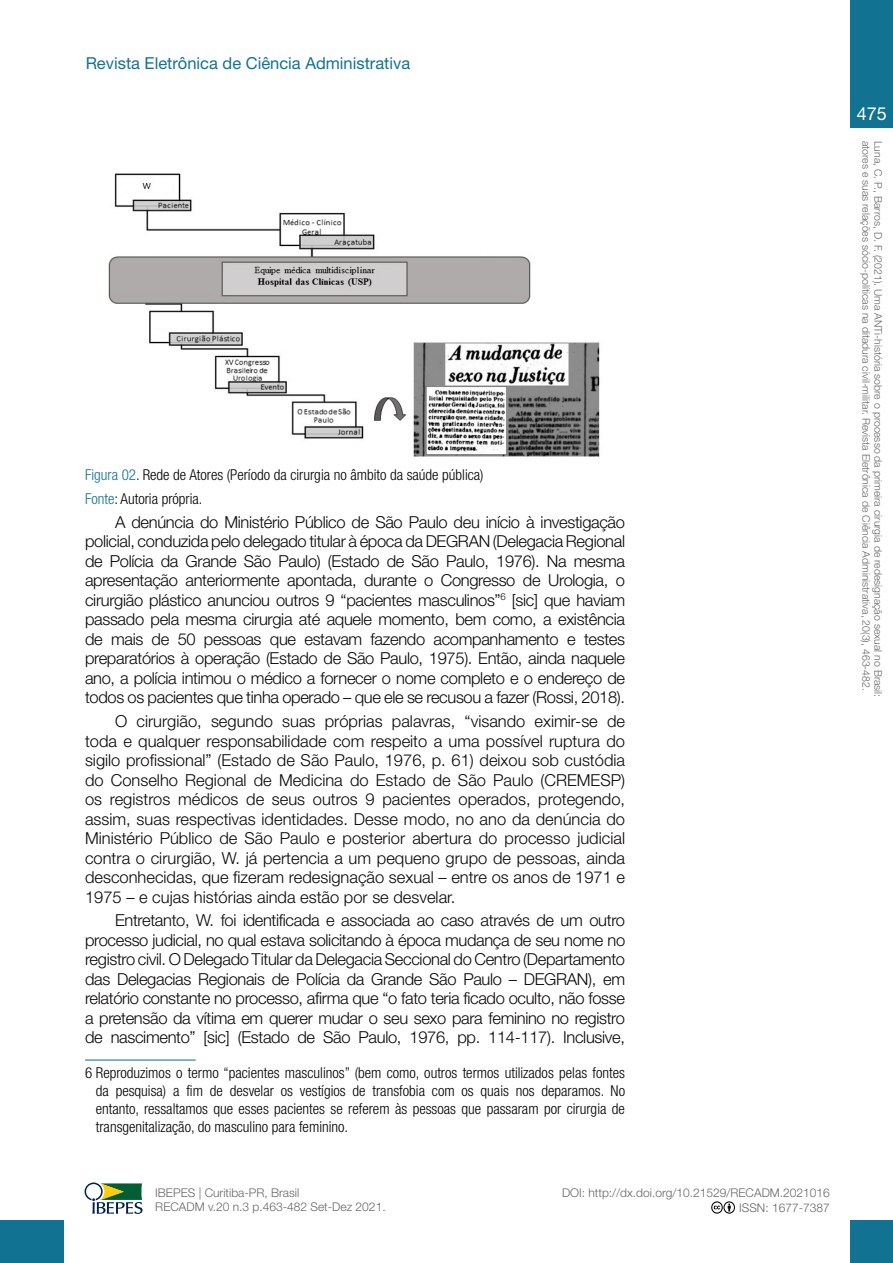
<style>
.page{position:relative;width:893px;height:1263px;background:#fff}
.page>*{position:absolute;margin:0;border:0;box-sizing:border-box;transform-origin:0 0}
.t1{font:18px "Helvetica Neue";color:#fff}
.Corpo_texto{font:300 16.5px/19.5px "Helvetica Neue";letter-spacing:-.02em;color:#090706;text-align:justify}
.t2{font:16.5px "Helvetica Neue";color:#127291}
.nota{font:300 condensed 15px/18px "Helvetica Neue";color:#000;text-align:justify}
.Figura_e_fonte{font:300 condensed 15px "Helvetica Neue";color:#000}
.t3{font:300 12px/14.4px "Helvetica Neue";color:#656666;text-align:right}
.t4{font:300 10.5px "Helvetica Neue";color:#656666}
.s1{color:#127291}
</style>
<div class="page">
<div style="left:850px;top:0;width:43px;height:128px;background:#127291"></div>
<div style="left:0;top:1220px;width:64px;height:43px;background:#127291"></div>
<div style="left:850px;top:1220px;width:43px;height:43px;background:#127291"></div>
<svg style="left:85px;top:1182px;width:58px;height:32px"></svg>
<svg style="left:711px;top:1201px;width:24px;height:12px"></svg>
<img style="left:108px;top:173px;width:492px;height:284px">
<hr style="left:85px;top:1059px;width:111px;height:1px;background:#127291">
<p class="t2" style="left:86px;top:54px;width:326px">Revista Eletrônica de Ciência Administrativa</p>
<p class="Figura_e_fonte" style="left:85px;top:466px;width:400px"><span class="s1">Figura 02</span>. Rede de Atores (Período da cirurgia no âmbito da saúde pública)</p>
<p class="Figura_e_fonte" style="left:85px;top:490px;width:119px"><span class="s1">Fonte</span>: Autoria própria.</p>
<p class="Corpo_texto" style="left:85px;top:512px;width:542px;text-indent:30px">A denúncia do Ministério Público de São Paulo deu início à investigação policial, conduzida pelo delegado titular à época da DEGRAN (Delegacia Regional de Polícia da Grande São Paulo) (Estado de São Paulo, 1976). Na mesma apresentação anteriormente apontada, durante o Congresso de Urologia, o cirurgião plástico anunciou outros 9 “pacientes masculinos”<sup>6</sup> [sic] que haviam passado pela mesma cirurgia até aquele momento, bem como, a existência de mais de 50 pessoas que estavam fazendo acompanhamento e testes preparatórios à operação (Estado de São Paulo, 1975). Então, ainda naquele ano, a polícia intimou o médico a fornecer o nome completo e o endereço de todos os pacientes que tinha operado – que ele se recusou a fazer (Rossi, 2018).</p>
<p class="Corpo_texto" style="left:85px;top:711px;width:542px;text-indent:30px">O cirurgião, segundo suas próprias palavras, “visando eximir-se de toda e qualquer responsabilidade com respeito a uma possível ruptura do sigilo profissional” (Estado de São Paulo, 1976, p. 61) deixou sob custódia do Conselho Regional de Medicina do Estado de São Paulo (CREMESP) os registros médicos de seus outros 9 pacientes operados, protegendo, assim, suas respectivas identidades. Desse modo, no ano da denúncia do Ministério Público de São Paulo e posterior abertura do processo judicial contra o cirurgião, W. já pertencia a um pequeno grupo de pessoas, ainda desconhecidas, que fizeram redesignação sexual – entre os anos de 1971 e 1975 – e cujas histórias ainda estão por se desvelar.</p>
<p class="Corpo_texto" style="left:85px;top:910px;width:542px;text-indent:30px">Entretanto, W. foi identificada e associada ao caso através de um outro processo judicial, no qual estava solicitando à época mudança de seu nome no registro civil. O Delegado Titular da Delegacia Seccional do Centro (Departamento das Delegacias Regionais de Polícia da Grande São Paulo – DEGRAN), em relatório constante no processo, afirma que “o fato teria ficado oculto, não fosse a pretensão da vítima em querer mudar o seu sexo para feminino no registro de nascimento” [sic] (Estado de São Paulo, 1976, pp. 114-117). Inclusive,</p>
<p class="nota" style="left:96px;top:1063px;width:531px;text-indent:-11px">6 Reproduzimos o termo “pacientes masculinos” (bem como, outros termos utilizados pelas fontes da pesquisa) a fim de desvelar os vestígios de transfobia com os quais nos deparamos. No entanto, ressaltamos que esses pacientes se referem às pessoas que passaram por cirurgia de transgenitalização, do masculino para feminino.</p>
<p class="t3" style="left:155px;top:1185px;width:232px;text-align:left">IBEPES | Curitiba-PR, Brasil<br>RECADM v.20 n.3 p.463-482 Set-Dez 2021.</p>
<p class="t3" style="left:562px;top:1186px;width:269px">DOI: http://dx.doi.org/10.21529/RECADM.2021016<br>ISSN: 1677-7387</p>
<p class="t1" style="left:857px;top:103px;width:32px">475</p>
<p class="t4" style="left:873px;top:141px;width:551px;rotate:90deg">atores e suas relações sócio-políticas na ditadura civil-militar. Revista Eletrônica de Ciência Administrativa, 20(3), 463-482.</p>
<p class="t4" style="left:885px;top:141px;width:558px;rotate:90deg">Luna, C. P., Barros, D. F. (2021). Uma ANTi-história sobre o processo da primeira cirurgia de redesignação sexual no Brasil:</p>
</div>
